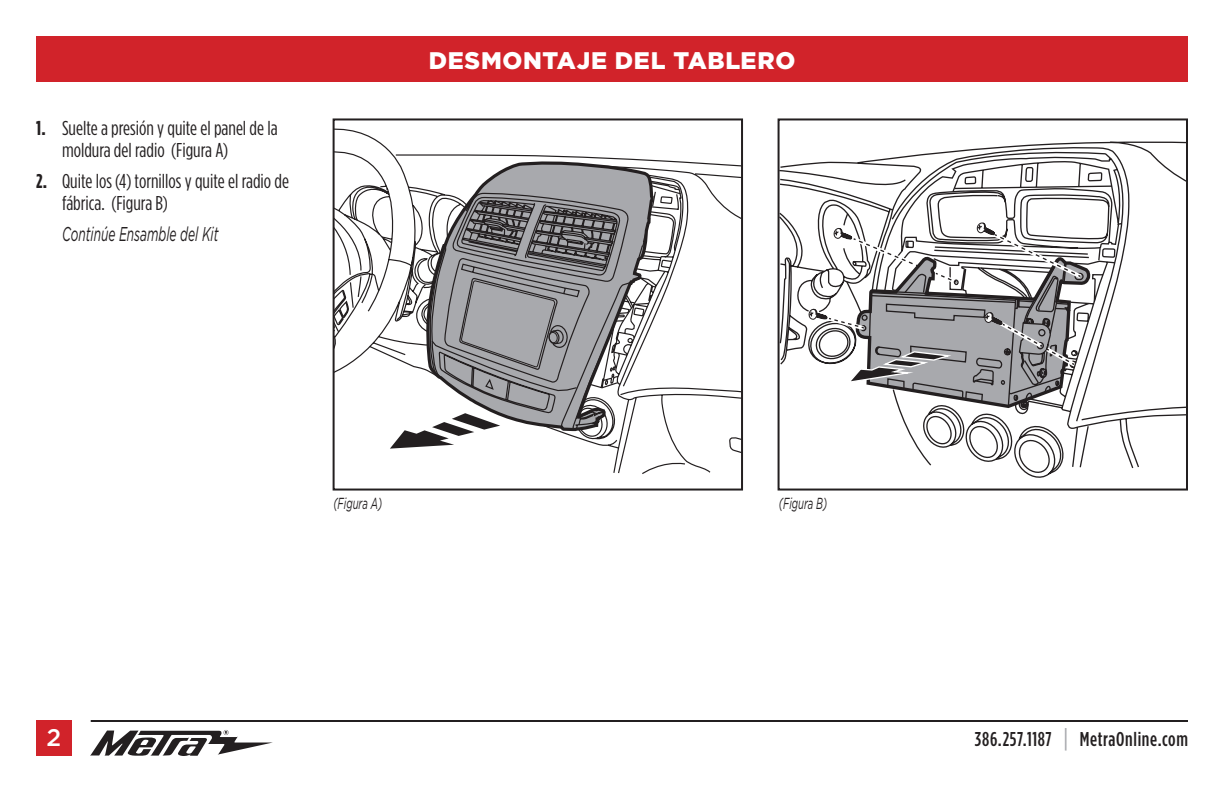
<style>
.page{position:relative;width:1224px;height:792px;background:#fff}
.page>*{position:absolute;margin:0;border:0;box-sizing:border-box;transform-origin:0 0}
.t1{font:900 24px "Gotham";letter-spacing:.03em;color:#fff}
.t2{font:500 24px "Gotham";color:#fff}
.t3{font:20px/22px "Gotham Condensed";color:#231f20}
.t4{font:500 20px "Gotham Condensed";letter-spacing:.03em;color:#231f20}
.t5{font:italic 20px "Gotham";color:#231f20;scale:.6 1}
.t6{font:italic 16px "Gotham";color:#231f20;scale:.6 1}
.s1{font-weight:700}
.s2{font-size:26px;color:#a8a9ad}
</style>
<div class="page">
<div style="left:36px;top:36px;width:1152px;height:45px;background:#d1232a"></div>
<svg style="left:90px;top:730px;width:183px;height:26px"></svg>
<hr style="left:91px;top:720px;width:1097px;height:2px;background:#231f20">
<div style="left:36px;top:720px;width:36px;height:36px;background:#d1232a"></div>
<svg style="left:336px;top:129px;width:404px;height:345px"></svg>
<svg style="left:438px;top:202px;width:198px;height:215px"></svg>
<svg style="left:430px;top:257px;width:161px;height:135px;background:#949498"></svg>
<svg style="left:390px;top:413px;width:110px;height:36px"></svg>
<div style="left:333px;top:118px;width:410px;height:373px;border:2px solid #231f20"></div>
<svg style="left:781px;top:142px;width:404px;height:336px"></svg>
<svg style="left:853px;top:142px;width:236px;height:314px"></svg>
<svg style="left:860px;top:200px;width:229px;height:255px"></svg>
<svg style="left:808px;top:222px;width:281px;height:191px"></svg>
<div style="left:778px;top:118px;width:410px;height:373px;border:2px solid #231f20"></div>
<p class="t3" style="left:62px;top:117px;width:217px;text-indent:-26px"><span class="s1">1.</span> Suelte a presión y quite el panel de la moldura del radio (Figura A)</p>
<p class="t3" style="left:62px;top:170px;width:229px;text-indent:-26px"><span class="s1">2.</span> Quite los (4) tornillos y quite el radio de fábrica. (Figura B)</p>
<p class="t5" style="left:62px;top:223px;width:263px">Continúe Ensamble del Kit</p>
<p class="t1" style="left:429px;top:46px;width:368px">DESMONTAJE DEL TABLERO</p>
<p class="t6" style="left:333px;top:495px;width:83px">(Figura A)</p>
<p class="t6" style="left:779px;top:495px;width:82px">(Figura B)</p>
<p class="t2" style="left:47px;top:724px;width:16px">2</p>
<p class="t4" style="left:975px;top:728px;width:215px">386.257.1187 <span class="s2">|</span> MetraOnline.com</p>
</div>
